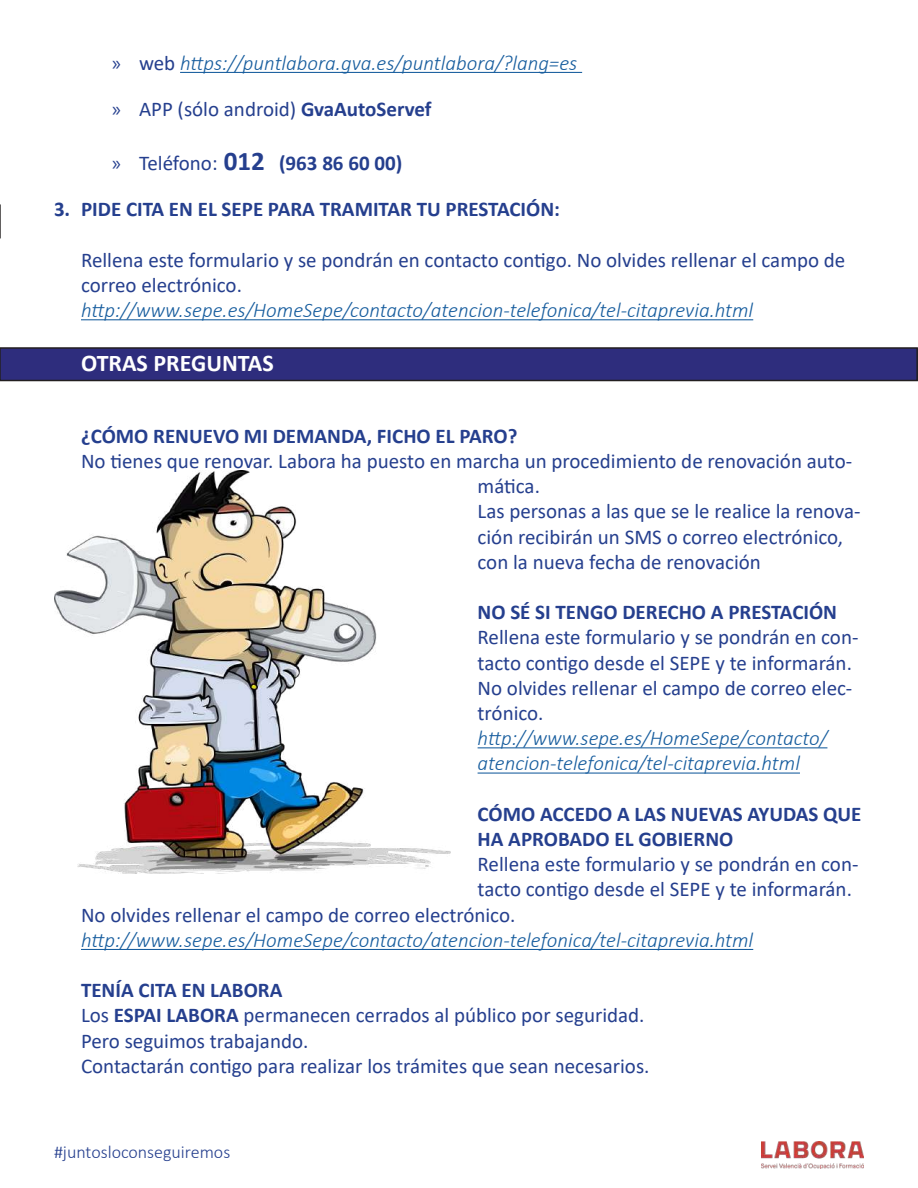
<style>
.page{position:relative;width:918px;height:1188px;background:#fff}
.page>*{position:absolute;margin:0;border:0;box-sizing:border-box;transform-origin:0 0}
.t1{font:700 24px "Calibri";color:#fff}
.t2{font:21px/25.2px "Calibri";color:#253f8e}
.t3{font:italic 300 21px/25.2px "Calibri";color:#175d9e}
.t4{font:700 21px/25.2px "Calibri";color:#253f8e}
.t5{font:300 18px "Calibri";color:#253f8e}
.s1{font-family:"Myriad Pro";font-weight:400;font-style:normal;color:#253f8e}
.s2{font-weight:400;font-style:normal;color:#253f8e}
.s3{font-family:"Myriad Pro"}
.s4{font-weight:700}
.s5{font-family:"Myriad Pro";font-weight:400}
.s6{font-weight:400}
.s7{font-size:27px}
</style>
<div class="page">
<img style="left:761px;top:1141px;width:103px;height:28px">
<div style="left:0;top:348px;width:917px;height:33px;background:#2e2d7d"></div>
<div style="left:0;top:347px;width:918px;height:34px;border:2px solid #231f20"></div>
<hr style="left:180px;top:72px;width:402px;height:1px;background:#175d9e">
<hr style="left:81px;top:319px;width:672px;height:1px;background:#175d9e">
<hr style="left:478px;top:747px;width:349px;height:1px;background:#175d9e">
<hr style="left:478px;top:773px;width:322px;height:1px;background:#175d9e">
<hr style="left:81px;top:949px;width:672px;height:1px;background:#175d9e">
<img style="left:54px;top:471px;width:397px;height:403px">
<svg style="left:0;top:204px;width:1px;height:34px"></svg>
<p class="t3" style="left:112px;top:50px;width:467px"><span class="s1">»</span> <span class="s2">web</span> https://puntlabora.gva.es/puntlabora/?lang=es</p>
<p class="t2" style="left:112px;top:96px;width:321px"><span class="s3">»</span> APP (sólo android) <span class="s4">GvaAutoServef</span></p>
<p class="t4" style="left:112px;top:150px;width:292px"><span class="s5">»</span> <span class="s6">Teléfono:</span> <span class="s7">012</span> (963 86 60 00)</p>
<p class="t4" style="left:54px;top:196px;width:508px">3. PIDE CITA EN EL SEPE PARA TRAMITAR TU PRESTACIÓN:</p>
<p class="t2" style="left:81px;top:247px;width:766px">Rellena este formulario y se pondrán en contacto contigo. No olvides rellenar el campo de correo electrónico.</p>
<p class="t3" style="left:81px;top:297px;width:674px">http://www.sepe.es/HomeSepe/contacto/atencion-telefonica/tel-citaprevia.html</p>
<p class="t1" style="left:81px;top:346px;width:194px">OTRAS PREGUNTAS</p>
<p class="t4" style="left:81px;top:423px;width:438px">¿CÓMO RENUEVO MI DEMANDA, FICHO EL PARO?</p>
<p class="t2" style="left:478px;top:448px;width:385px;text-indent:-397px">No tienes que renovar. Labora ha puesto en marcha un procedimiento de renovación auto&shy;mática.<br>Las personas a las que se le realice la renova&shy;ción recibirán un SMS o correo electrónico, con la nueva fecha de renovación</p>
<p class="t4" style="left:478px;top:599px;width:361px">NO SÉ SI TENGO DERECHO A PRESTACIÓN</p>
<p class="t2" style="left:478px;top:624px;width:382px">Rellena este formulario y se pondrán en con&shy;tacto contigo desde el SEPE y te informarán.<br>No olvides rellenar el campo de correo elec&shy;trónico.</p>
<p class="t3" style="left:478px;top:725px;width:351px">http://www.sepe.es/HomeSepe/contacto/ atencion-telefonica/tel-citaprevia.html</p>
<p class="t4" style="left:478px;top:801px;width:385px">CÓMO ACCEDO A LAS NUEVAS AYUDAS QUE<br>HA APROBADO EL GOBIERNO</p>
<p class="t2" style="left:478px;top:851px;width:382px">Rellena este formulario y se pondrán en con-</p>
<p class="t2" style="left:478px;top:876px;width:376px">tacto contigo desde el SEPE y te informarán.</p>
<p class="t2" style="left:81px;top:901px;width:436px">No olvides rellenar el campo de correo electrónico.</p>
<p class="t3" style="left:81px;top:927px;width:674px">http://www.sepe.es/HomeSepe/contacto/atencion-telefonica/tel-citaprevia.html</p>
<p class="t2" style="left:81px;top:977px;width:570px"><span class="s4">TENÍA CITA EN LABORA<br></span>Los <span class="s4">ESPAI LABORA</span> permanecen cerrados al público por seguridad.<br>Pero seguimos trabajando.<br>Contactarán contigo para realizar los trámites que sean necesarios.</p>
<p class="t5" style="left:54px;top:1141px;width:178px">#juntosloconseguiremos</p>
</div>
